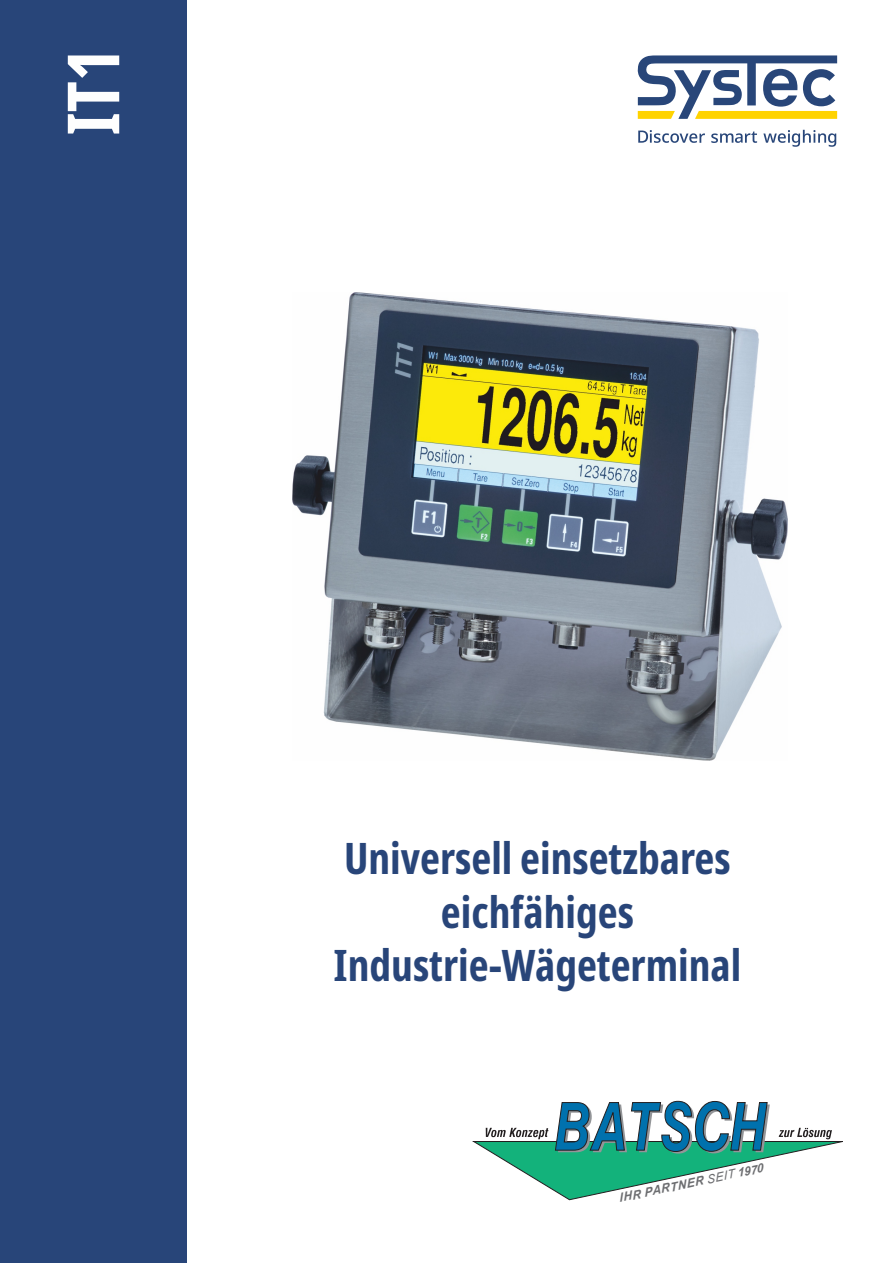
<style>
.page{position:relative;width:893px;height:1263px;background:#fff}
.page>*{position:absolute;margin:0;border:0;box-sizing:border-box;transform-origin:0 0}
.t1{font:700 extra-condensed 72px "Noto Sans";color:#fefefe}
.t2{font:700 extra-condensed 43.5px/53.2px "Noto Sans";color:#284579;text-align:center}
.t3{font:italic 700 12.15px "Arial";color:#6c6d70}
.s1{font-weight:400}
</style>
<div class="page">
<div style="left:0;top:0;width:187px;height:1263px;background:#284579"></div>
<img style="left:293px;top:293px;width:494px;height:467px">
<svg style="left:638px;top:130px;width:67px;height:13px"></svg>
<svg style="left:711px;top:131px;width:46px;height:12px"></svg>
<svg style="left:763px;top:130px;width:73px;height:17px"></svg>
<svg style="left:637px;top:55px;width:200px;height:64px"></svg>
<svg style="left:473px;top:1100px;width:370px;height:100px"></svg>
<h1 class="t1" style="left:42px;top:136px;width:90px;rotate:-90deg">IT1</h1>
<p class="t2" style="left:333px;top:831px;width:409px">Universell einsetzbares eichfähiges<br>Industrie-Wägeterminal</p>
<p class="t3" style="left:617px;top:1190px;width:149px;rotate:-12deg">IHR PARTNER <span class="s1">SEIT</span> 1970</p>
</div>
